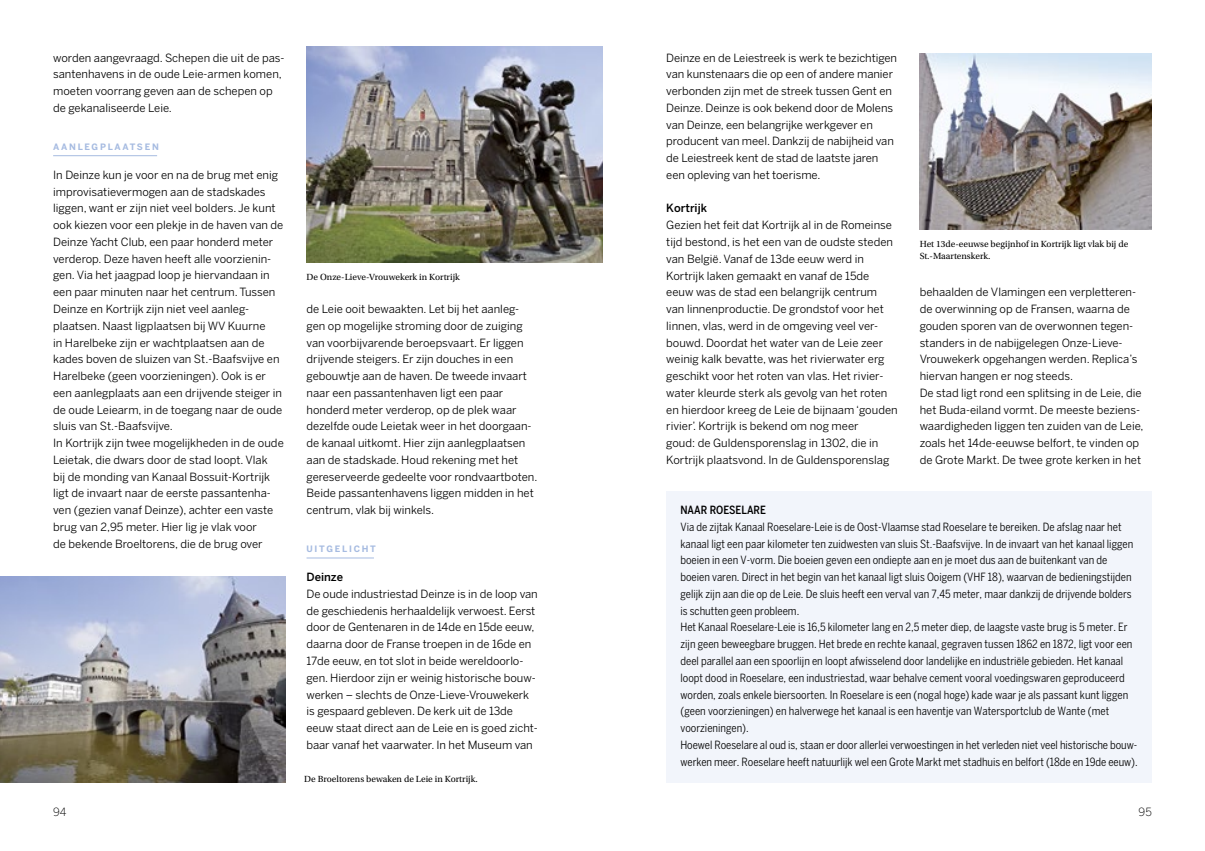
<style>
.page{position:relative;width:1205px;height:851px;background:#fff}
.page>*{position:absolute;margin:0;border:0;box-sizing:border-box;transform-origin:0 0}
.t1{font:11.25px/16.8px "Benton Sans";color:#000}
.t2{font:condensed 11.25px/16.8px "Benton Sans";color:#000}
.t3{font:500 11.25px "Benton Sans";color:#000}
.t4{font:500 condensed 11.25px "Benton Sans";color:#000}
.t5{font:300 11.25px "Benton Sans";color:#000}
.t6{font:9.38px/12.1px "Utopia Std";color:#000}
.t7{font:700 8.75px "Benton Sans";letter-spacing:.2em;color:#a6bbe1}
</style>
<div class="page">
<hr style="left:53px;top:155px;width:104px;height:1px;background:#a6bbe1">
<hr style="left:306px;top:557px;width:68px;height:1px;background:#a6bbe1">
<img style="left:306px;top:46px;width:296px;height:217px">
<img style="left:0;top:576px;width:285px;height:206px">
<img style="left:919px;top:53px;width:233px;height:176px">
<div style="left:666px;top:491px;width:486px;height:291px;background:#f2f5fb"></div>
<p class="t1" style="left:53px;top:49px;width:233px">worden aangevraagd. Schepen die uit de pas&shy;santenhavens in de oude Leie-armen komen, moeten voorrang geven aan de schepen op de gekanaliseerde Leie.</p>
<p class="t7" style="left:53px;top:141px;width:107px">AANLEGPLAATSEN</p>
<p class="t1" style="left:53px;top:166px;width:232px">In Deinze kun je voor en na de brug met enig improvisatievermogen aan de stadskades liggen, want er zijn niet veel bolders. Je kunt ook kiezen voor een plekje in de haven van de Deinze Yacht Club, een paar honderd meter verderop. Deze haven heeft alle voorzienin&shy;gen. Via het jaagpad loop je hiervandaan in een paar minuten naar het centrum. Tussen Deinze en Kortrijk zijn niet veel aanleg&shy;plaatsen. Naast ligplaatsen bij WV Kuurne<br>in Harelbeke zijn er wachtplaatsen aan de kades boven de sluizen van St.-Baafsvijve en Harelbeke (geen voorzieningen). Ook is er een aanlegplaats aan een drijvende steiger in de oude Leiearm, in de toegang naar de oude sluis van St.-Baafsvijve.<br>In Kortrijk zijn twee mogelijkheden in de oude Leietak, die dwars door de stad loopt. Vlak<br>bij de monding van Kanaal Bossuit-Kortrijk ligt de invaart naar de eerste passantenha&shy;ven (gezien vanaf Deinze), achter een vaste brug van 2,95 meter. Hier lig je vlak voor<br>de bekende Broeltorens, die de brug over</p>
<p class="t6" style="left:306px;top:271px;width:155px">De Onze-Lieve-Vrouwekerk in Kortrijk</p>
<p class="t1" style="left:306px;top:300px;width:232px">de Leie ooit bewaakten. Let bij het aanleg&shy;gen op mogelijke stroming door de zuiging van voorbijvarende beroepsvaart. Er liggen drijvende steigers. Er zijn douches in een gebouwtje aan de haven. De tweede invaart naar een passantenhaven ligt een paar honderd meter verderop, op de plek waar dezelfde oude Leietak weer in het doorgaan&shy;de kanaal uitkomt. Hier zijn aanlegplaatsen aan de stadskade. Houd rekening met het gereserveerde gedeelte voor rondvaartboten.<br>Beide passantenhavens liggen midden in het centrum, vlak bij winkels.</p>
<p class="t7" style="left:306px;top:543px;width:71px">UITGELICHT</p>
<p class="t3" style="left:306px;top:570px;width:38px">Deinze</p>
<p class="t1" style="left:306px;top:585px;width:233px">De oude industriestad Deinze is in de loop van de geschiedenis herhaaldelijk verwoest. Eerst door de Gentenaren in de 14de en 15de eeuw, daarna door de Franse troepen in de 16de en 17de eeuw, en tot slot in beide wereldoorlo&shy;gen. Hierdoor zijn er weinig historische bouw&shy;werken – slechts de Onze-Lieve-Vrouwekerk is gespaard gebleven. De kerk uit de 13de eeuw staat direct aan de Leie en is goed zicht&shy;baar vanaf het vaarwater. In het Museum van</p>
<p class="t6" style="left:304px;top:773px;width:175px">De Broeltorens bewaken de Leie in Kortrijk.</p>
<p class="t1" style="left:666px;top:49px;width:232px">Deinze en de Leiestreek is werk te bezichtigen van kunstenaars die op een of andere manier verbonden zijn met de streek tussen Gent en Deinze. Deinze is ook bekend door de Molens van Deinze, een belangrijke werkgever en producent van meel. Dankzij de nabijheid van de Leiestreek kent de stad de laatste jaren een opleving van het toerisme.</p>
<p class="t3" style="left:666px;top:202px;width:42px">Kortrijk</p>
<p class="t1" style="left:666px;top:216px;width:233px">Gezien het feit dat Kortrijk al in de Romeinse tijd bestond, is het een van de oudste steden van België. Vanaf de 13de eeuw werd in Kortrijk laken gemaakt en vanaf de 15de eeuw was de stad een belangrijk centrum van linnenproductie. De grondstof voor het linnen, vlas, werd in de omgeving veel ver&shy;bouwd. Doordat het water van de Leie zeer weinig kalk bevatte, was het rivierwater erg geschikt voor het roten van vlas. Het rivier&shy;water kleurde sterk als gevolg van het roten en hierdoor kreeg de Leie de bijnaam ‘gouden rivier’. Kortrijk is bekend om nog meer<br>goud: de Guldensporenslag in 1302, die in Kortrijk plaatsvond. In de Guldensporenslag</p>
<p class="t6" style="left:919px;top:238px;width:210px">Het 13de-eeuwse begijnhof in Kortrijk ligt vlak bij de<br>St.-Maartenskerk.</p>
<p class="t1" style="left:919px;top:283px;width:225px">behaalden de Vlamingen een verpletteren&shy;de overwinning op de Fransen, waarna de gouden sporen van de overwonnen tegen&shy;standers in de nabijgelegen Onze-Lieve-Vrouwekerk opgehangen werden. Replica’s hiervan hangen er nog steeds.<br>De stad ligt rond een splitsing in de Leie, die het Buda-eiland vormt. De meeste beziens&shy;waardigheden liggen ten zuiden van de Leie, zoals het 14de-eeuwse belfort, te vinden op de Grote Markt. De twee grote kerken in het</p>
<p class="t4" style="left:680px;top:503px;width:87px">NAAR ROESELARE</p>
<p class="t2" style="left:680px;top:518px;width:459px">Via de zijtak Kanaal Roeselare-Leie is de Oost-Vlaamse stad Roeselare te bereiken. De afslag naar het kanaal ligt een paar kilometer ten zuidwesten van sluis St.-Baafsvijve. In de invaart van het kanaal liggen boeien in een V-vorm. Die boeien geven een ondiepte aan en je moet dus aan de buitenkant van de boeien varen. Direct in het begin van het kanaal ligt sluis Ooigem (VHF 18), waarvan de bedieningstijden gelijk zijn aan die op de Leie. De sluis heeft een verval van 7,45 meter, maar dankzij de drijvende bolders is schutten geen probleem.<br>Het Kanaal Roeselare-Leie is 16,5 kilometer lang en 2,5 meter diep, de laagste vaste brug is 5 meter. Er zijn geen beweegbare bruggen. Het brede en rechte kanaal, gegraven tussen 1862 en 1872, ligt voor een deel parallel aan een spoorlijn en loopt afwisselend door landelijke en industriële gebieden. Het kanaal loopt dood in Roeselare, een industriestad, waar behalve cement vooral voedingswaren geproduceerd worden, zoals enkele biersoorten. In Roeselare is een (nogal hoge) kade waar je als passant kunt liggen (geen voorzieningen) en halverwege het kanaal is een haventje van Watersportclub de Wante (met voorzieningen).<br>Hoewel Roeselare al oud is, staan er door allerlei verwoestingen in het verleden niet veel historische bouw&shy;werken meer. Roeselare heeft natuurlijk wel een Grote Markt met stadhuis en belfort (18de en 19de eeuw).</p>
<p class="t5" style="left:53px;top:805px;width:15px">94</p>
<p class="t5" style="left:1138px;top:805px;width:15px">95</p>
</div>
